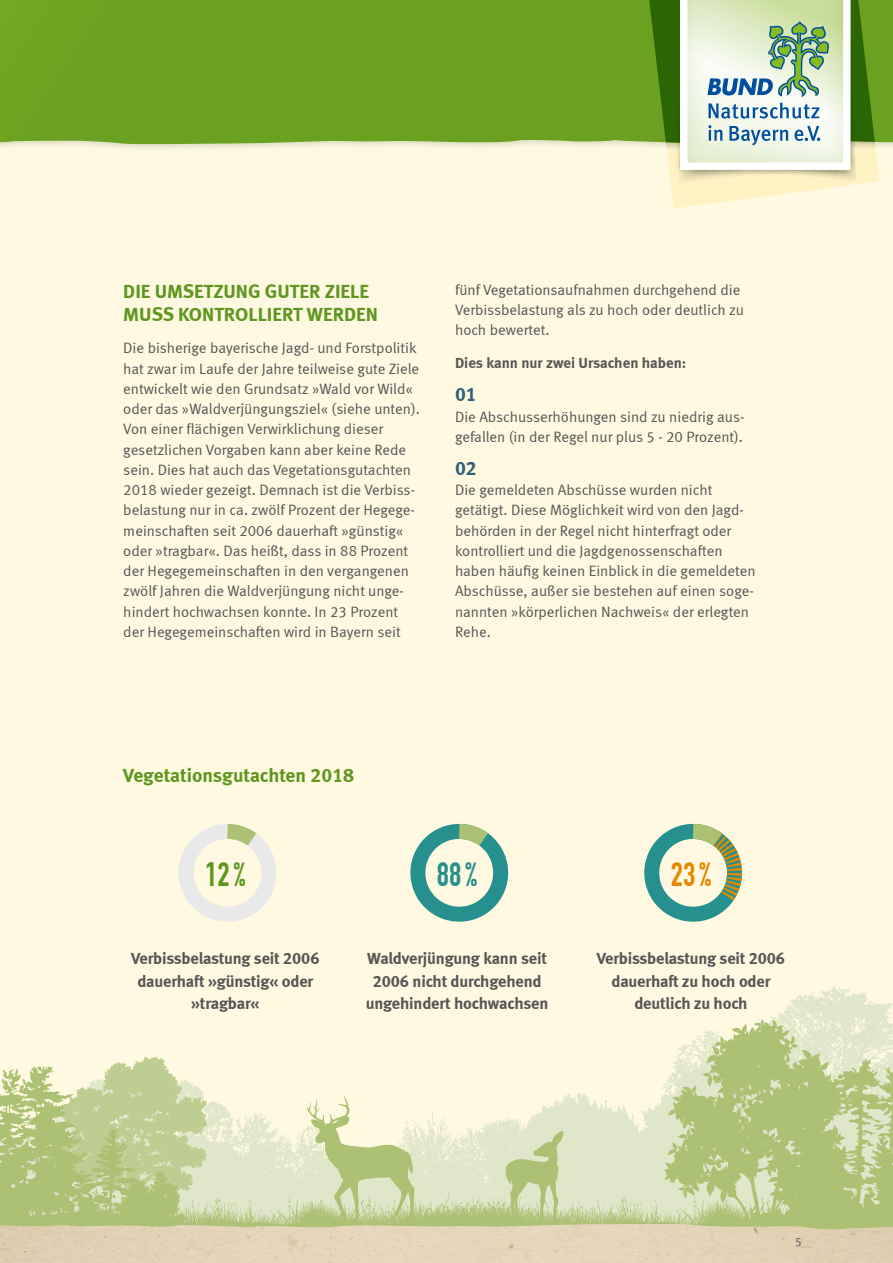
<style>
.page{position:relative;width:893px;height:1263px;background:#fff}
.page>*{position:absolute;margin:0;border:0;box-sizing:border-box;transform-origin:0 0}
.Kapitelüberschrift{font:33px "DIN Engschrift";color:#5e961f}
.Kapitelüberschrift-2{font:33px "DIN Engschrift";color:#25908d}
.Kapitelüberschrift-3{font:33px "DIN Engschrift";color:#e48900}
.Zwischenüberschrift{font:19.5px/22.5px "Meta Bold LF";color:#5e961f}
.Fließtext{font:19.5px "Meta Bold LF";color:#315f78}
.Zwischenüberschrift-2{font:16.5px/22.5px "Meta Bold LF";letter-spacing:-.01em;color:#565655;text-align:center}
.Fließtext-2{font:15px/20.2px "Meta Normal LF";color:#565655}
.Fließtext-3{font:15px "Meta Bold LF";color:#565655}
.t1{font:12px "Meta Normal LF";color:#565655}
</style>
<div class="page">
<div style="left:0;top:0;width:13px;height:1263px;background:#fff9e1"></div>
<div style="left:1px;top:0;width:892px;height:1263px;background:#fff9e1"></div>
<div style="left:0;top:0;width:893px;height:152px;background:#031;opacity:.15"></div>
<div style="left:0;top:0;width:893px;height:145px;background:#6aa120"></div>
<img style="left:649px;top:0;width:230px;height:208px">
<div style="left:678px;top:0;width:172px;height:172px;background:#629a1f;opacity:.22"></div>
<svg style="left:680px;top:0;width:171px;height:170px"></svg>
<div style="left:179px;top:824px;width:97px;height:98px;border:15px solid #e9e9e9;border-radius:50%"></div>
<svg style="left:213px;top:824px;width:60px;height:36px"></svg>
<div style="left:410px;top:824px;width:98px;height:98px;border:15px solid #25908d;border-radius:50%"></div>
<svg style="left:444px;top:823px;width:61px;height:37px"></svg>
<div style="left:644px;top:824px;width:98px;height:98px;border:15px solid #25908d;border-radius:50%"></div>
<svg style="left:678px;top:823px;width:64px;height:94px"></svg>
<svg style="left:755px;top:987px;width:138px;height:32px"></svg>
<svg style="left:0;top:1019px;width:893px;height:244px"></svg>
<p class="Zwischenüberschrift" style="left:123px;top:280px;width:256px">DIE UMSETZUNG GUTER ZIELE<br>MUSS KONTROLLIERT WERDEN</p>
<p class="Fließtext-2" style="left:123px;top:338px;width:298px">Die bisherige bayerische Jagd- und Forstpolitik hat zwar im Laufe der Jahre teilweise gute Ziele entwickelt wie den Grundsatz »Wald vor Wild« oder das »Waldverjüngungsziel« (siehe unten).<br>Von einer flächigen Verwirklichung dieser gesetzlichen Vorgaben kann aber keine Rede sein. Dies hat auch das Vegetationsgutachten 2018 wieder gezeigt. Demnach ist die Verbiss&shy;belastung nur in ca. zwölf Prozent der Hegege&shy;meinschaften seit 2006 dauerhaft »günstig« oder »tragbar«. Das heißt, dass in 88 Prozent der Hegegemeinschaften in den vergangenen zwölf Jahren die Waldverjüngung nicht unge&shy;hindert hochwachsen konnte. In 23 Prozent der Hegegemeinschaften wird in Bayern seit</p>
<p class="Fließtext-2" style="left:455px;top:279px;width:291px">fünf Vegetationsaufnahmen durchgehend die<br>Verbissbelastung als zu hoch oder deutlich zu hoch bewertet.</p>
<p class="Fließtext-3" style="left:455px;top:354px;width:233px">Dies kann nur zwei Ursachen haben:</p>
<p class="Fließtext" style="left:455px;top:383px;width:23px">01</p>
<p class="Fließtext-2" style="left:455px;top:406px;width:291px">Die Abschusserhöhungen sind zu niedrig aus&shy;gefallen (in der Regel nur plus 5 - 20 Prozent).</p>
<p class="Fließtext" style="left:455px;top:456px;width:23px">02</p>
<p class="Fließtext-2" style="left:455px;top:480px;width:302px">Die gemeldeten Abschüsse wurden nicht getätigt. Diese Möglichkeit wird von den Jagd&shy;behörden in der Regel nicht hinterfragt oder kontrolliert und die Jagdgenossenschaften haben häufig keinen Einblick in die gemeldeten Abschüsse, außer sie bestehen auf einen soge&shy;nannten »körperlichen Nachweis« der erlegten Rehe.</p>
<p class="Zwischenüberschrift" style="left:123px;top:763px;width:232px">Vegetationsgutachten 2018</p>
<p class="Kapitelüberschrift" style="left:205px;top:855px;width:42px">12%</p>
<p class="Kapitelüberschrift-2" style="left:437px;top:855px;width:42px">88%</p>
<p class="Zwischenüberschrift-2" style="left:131px;top:947px;width:190px">Verbissbelastung seit 2006 dauerhaft »günstig« oder »tragbar«</p>
<p class="Zwischenüberschrift-2" style="left:366px;top:947px;width:184px">Waldverjüngung kann seit<br>2006 nicht durchgehend ungehindert hochwachsen</p>
<p class="Kapitelüberschrift-3" style="left:671px;top:855px;width:42px">23%</p>
<p class="Zwischenüberschrift-2" style="left:597px;top:947px;width:190px">Verbissbelastung seit 2006 dauerhaft zu hoch oder deutlich zu hoch</p>
<p class="t1" style="left:795px;top:1235px;width:8px">5</p>
</div>
